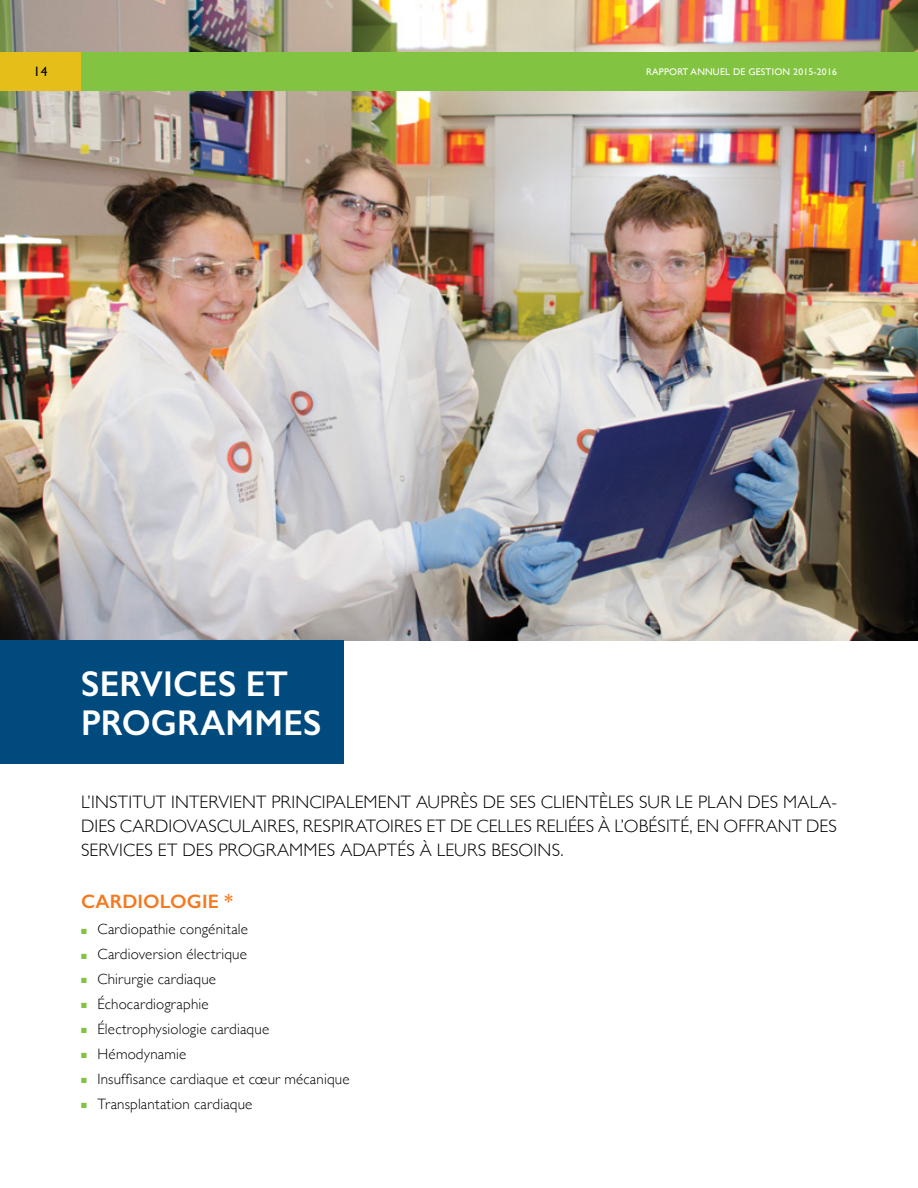
<style>
.page{position:relative;width:918px;height:1188px;background:#fff}
.page>*{position:absolute;margin:0;border:0;box-sizing:border-box;transform-origin:0 0}
.t1{font:600 36px/39px "Gill Sans";letter-spacing:.01em;color:#fff;scale:.95 1}
.t2{font:600 19.5px "Gill Sans";letter-spacing:.005em;color:#f47920}
.t3{font:300 18px/24px "Gill Sans";letter-spacing:.01em;color:#000;text-align:justify}
.t4{font:300 15px "Gill Sans";letter-spacing:.01em;color:#000}
.t5{font:13.5px "Gill Sans";color:#000}
.t6{font:9.75px "Gill Sans";letter-spacing:.02em;color:#fff}
.s1{color:#82c341}
</style>
<div class="page">
<img style="left:0;top:0;width:918px;height:640px">
<div style="left:81px;top:52px;width:837px;height:39px;background:#82c341"></div>
<div style="left:0;top:52px;width:81px;height:39px;background:#e6be19"></div>
<div style="left:0;top:640px;width:343px;height:124px;background:#004a7e"></div>
<p class="t5" style="left:33px;top:64px;width:16px">14</p>
<p class="t6" style="left:646px;top:66px;width:192px">RAPPORT ANNUEL DE GESTION 2015-2016</p>
<h1 class="t1" style="left:81px;top:664px;width:255px">SERVICES ET<br>PROGRAMMES</h1>
<p class="t3" style="left:81px;top:789px;width:757px">L’INSTITUT INTERVIENT PRINCIPALEMENT AUPRÈS DE SES CLIENTÈLES SUR LE PLAN DES MALA-DIES CARDIOVASCULAIRES, RESPIRATOIRES ET DE CELLES RELIÉES À L’OBÉSITÉ, EN OFFRANT DES SERVICES ET DES PROGRAMMES ADAPTÉS À LEURS BESOINS.</p>
<p class="t2" style="left:81px;top:890px;width:153px">CARDIOLOGIE *</p>
<p class="t4" style="left:81px;top:918px;width:169px"><span class="s1">■</span> Cardiopathie congénitale</p>
<p class="t4" style="left:81px;top:943px;width:168px"><span class="s1">■</span> Cardioversion électrique</p>
<p class="t4" style="left:81px;top:967px;width:137px"><span class="s1">■</span> Chirurgie cardiaque</p>
<p class="t4" style="left:81px;top:992px;width:129px"><span class="s1">■</span> Échocardiographie</p>
<p class="t4" style="left:81px;top:1017px;width:190px"><span class="s1">■</span> Électrophysiologie cardiaque</p>
<p class="t4" style="left:81px;top:1042px;width:107px"><span class="s1">■</span> Hémodynamie</p>
<p class="t4" style="left:81px;top:1067px;width:270px"><span class="s1">■</span> Insuffisance cardiaque et cœur mécanique</p>
<p class="t4" style="left:81px;top:1092px;width:173px"><span class="s1">■</span> Transplantation cardiaque</p>
</div>
